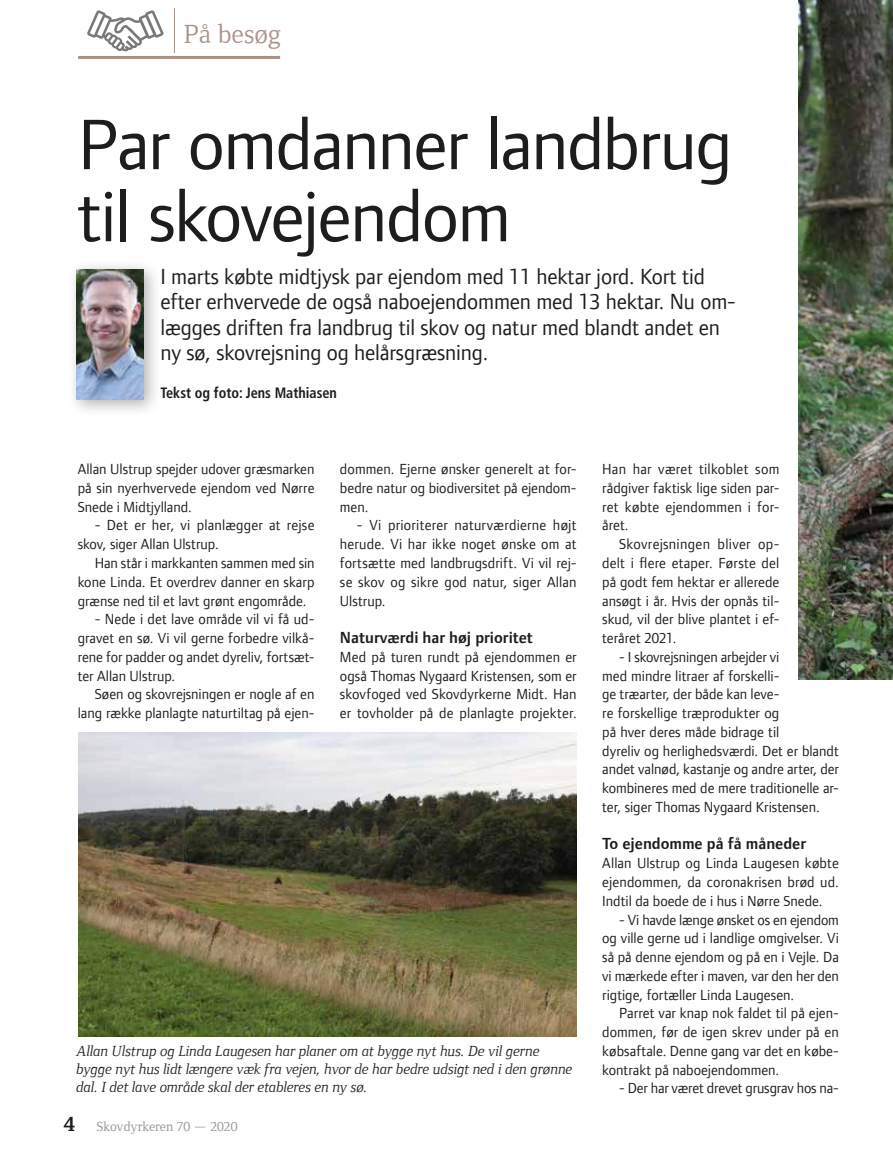
<style>
.page{position:relative;width:893px;height:1149px;background:#fff}
.page>*{position:absolute;margin:0;border:0;box-sizing:border-box;transform-origin:0 0}
.t1{font:73.8px/72px "Foundry Form Sans";letter-spacing:-.02em;color:#1d1d1b}
.t2{font:27px "Foundry Form Serif";color:#a89287}
.t3{font:22.5px/25.5px "Foundry Form Sans";letter-spacing:-.005em;color:#1d1d1b}
.t4{font:600 16.5px "Foundry Form Sans";color:#1d1d1b}
.t5{font:15px/18.8px "Foundry Form Sans";letter-spacing:.005em;color:#1d1d1b;text-align:justify}
.t6{font:italic 15px/18px "Foundry Form Serif";color:#1d1d1b}
.t7{font:700 condensed 15px "Frutiger LT Std";color:#1d1d1b;scale:.95 1}
.t8{font:13.5px "Foundry Form Serif";color:#909090}
.s1{font-weight:700;font-size:21px;color:#1d1d1b}
</style>
<div class="page">
<img style="left:798px;top:0;width:95px;height:679px">
<img style="left:78px;top:732px;width:499px;height:304px">
<div style="left:66px;top:259px;width:96px;height:158px;background:#1d1d1b;opacity:.35"></div>
<img style="left:77px;top:269px;width:67px;height:130px">
<svg style="left:87px;top:10px;width:77px;height:41px"></svg>
<hr style="left:174px;top:8px;width:1px;height:45px;background:#a89287">
<hr style="left:78px;top:56px;width:202px;height:3px;background:#a89287">
<h2 class="t2" style="left:184px;top:19px;width:98px">På besøg</h2>
<h1 class="t1" style="left:78px;top:108px;width:656px">Par omdanner landbrug til skovejendom</h1>
<h3 class="t3" style="left:161px;top:263px;width:577px">I marts købte midtjysk par ejendom med 11 hektar jord. Kort tid efter erhvervede de også naboejendommen med 13 hektar. Nu om&shy;lægges driften fra landbrug til skov og natur med blandt andet en ny sø, skovrejsning og helårsgræsning.</h3>
<p class="t7" style="left:161px;top:383px;width:187px">Tekst og foto: Jens Mathiasen</p>
<p class="t5" style="left:78px;top:459px;width:238px">Allan Ulstrup spejder udover græsmarken på sin nyerhvervede ejendom ved Nørre Snede i Midtjylland.</p>
<p class="t5" style="left:78px;top:516px;width:238px;text-indent:17px">- Det er her, vi planlægger at rejse skov, siger Allan Ulstrup.</p>
<p class="t5" style="left:78px;top:553px;width:238px;text-indent:17px">Han står i markkanten sammen med sin kone Linda. Et overdrev danner en skarp grænse ned til et lavt grønt engområde.</p>
<p class="t5" style="left:78px;top:609px;width:238px;text-indent:17px">- Nede i det lave område vil vi få ud&shy;gravet en sø. Vi vil gerne forbedre vilkå&shy;rene for padder og andet dyreliv, fortsæt&shy;ter Allan Ulstrup.</p>
<p class="t5" style="left:78px;top:684px;width:238px;text-align:right">Søen og skovrejsningen er nogle af en lang række planlagte naturtiltag på ejen-</p>
<p class="t5" style="left:340px;top:459px;width:238px">dommen. Ejerne ønsker generelt at for&shy;bedre natur og biodiversitet på ejendom&shy;men.</p>
<p class="t5" style="left:340px;top:516px;width:238px;text-indent:17px">- Vi prioriterer naturværdierne højt herude. Vi har ikke noget ønske om at fortsætte med landbrugsdrift. Vi vil rej&shy;se skov og sikre god natur, siger Allan Ulstrup.</p>
<p class="t4" style="left:340px;top:628px;width:195px">Naturværdi har høj prioritet</p>
<p class="t5" style="left:340px;top:647px;width:238px">Med på turen rundt på ejendommen er også Thomas Nygaard Kristensen, som er skovfoged ved Skovdyrkerne Midt. Han er tovholder på de planlagte projekter.</p>
<p class="t6" style="left:77px;top:1041px;width:498px">Allan Ulstrup og Linda Laugesen har planer om at bygge nyt hus. De vil gerne bygge nyt hus lidt længere væk fra vejen, hvor de har bedre udsigt ned i den grønne dal. I det lave område skal der etableres en ny sø.</p>
<p class="t8" style="left:64px;top:1118px;width:175px"><span class="s1">4</span> Skovdyrkeren 70 — 2020</p>
<p class="t5" style="left:602px;top:459px;width:179px">Han har været tilkoblet som rådgiver faktisk lige siden par&shy;ret købte ejendommen i for&shy;året.</p>
<p class="t5" style="left:602px;top:534px;width:179px;text-indent:17px">Skovrejsningen bliver op&shy;delt i flere etaper. Første del på godt fem hektar er allerede ansøgt i år. Hvis der opnås til&shy;skud, vil der blive plantet i ef&shy;teråret 2021.</p>
<p class="t5" style="left:602px;top:647px;width:238px;text-align:left;text-indent:17px">- I skovrejsningen arbejder vi<br>med mindre litraer af forskelli-<br>ge træarter, der både kan leve-<br>re forskellige træprodukter og<br>på hver deres måde bidrage til<br>dyreliv og herlighedsværdi. Det er blandt andet valnød, kastanje og andre arter, der kombineres med de mere traditionelle ar&shy;ter, siger Thomas Nygaard Kristensen.</p>
<p class="t4" style="left:602px;top:834px;width:205px">To ejendomme på få måneder</p>
<p class="t5" style="left:602px;top:853px;width:238px">Allan Ulstrup og Linda Laugesen købte ejendommen, da coronakrisen brød ud.<br>Indtil da boede de i hus i Nørre Snede.</p>
<p class="t5" style="left:602px;top:909px;width:238px;text-indent:17px">- Vi havde længe ønsket os en ejendom og ville gerne ud i landlige omgivelser. Vi så på denne ejendom og på en i Vejle. Da vi mærkede efter i maven, var den her den rigtige, fortæller Linda Laugesen.</p>
<p class="t5" style="left:602px;top:1003px;width:238px;text-indent:17px">Parret var knap nok faldet til på ejen&shy;dommen, før de igen skrev under på en købsaftale. Denne gang var det en købe&shy;kontrakt på naboejendommen.</p>
<p class="t5" style="left:619px;top:1078px;width:221px">- Der har været drevet grusgrav hos na-</p>
</div>
